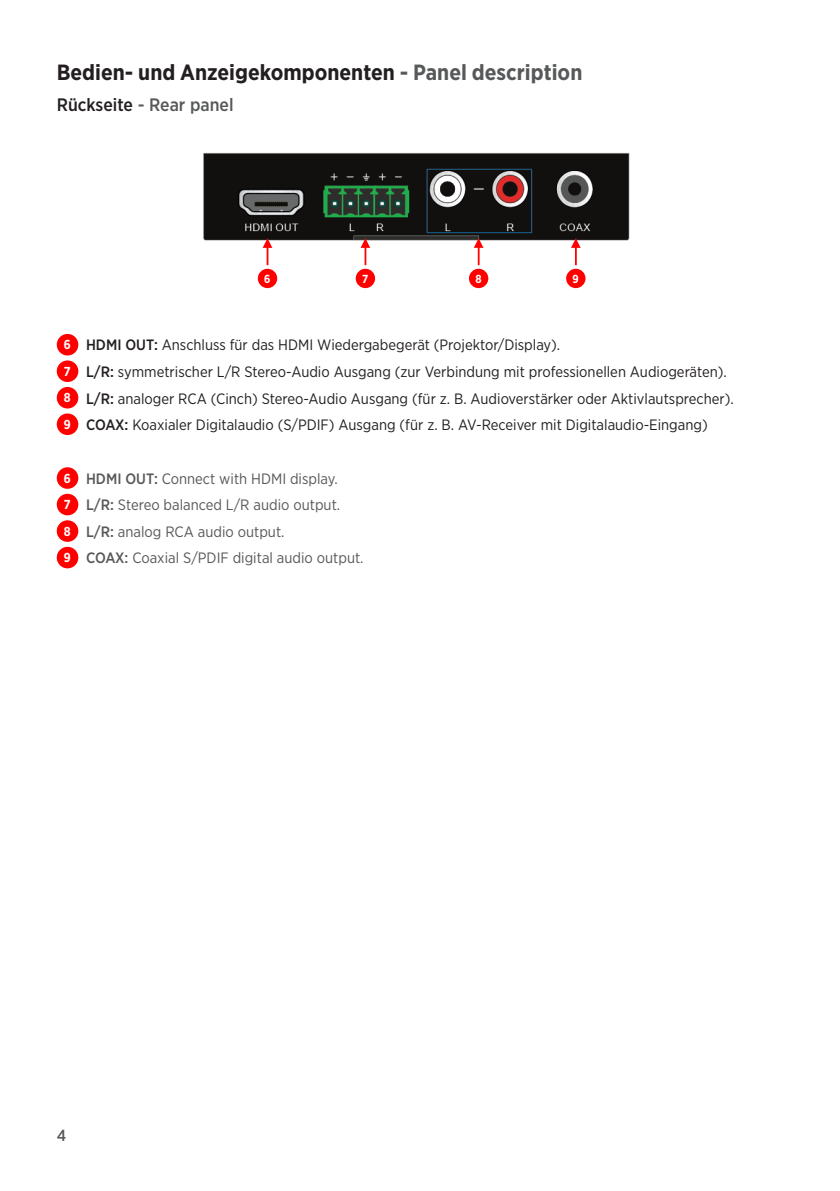
<style>
.page{position:relative;width:840px;height:1191px;background:#fff}
.page>*{position:absolute;margin:0;border:0;box-sizing:border-box;transform-origin:0 0}
.t1{font:700 22px "Gotham Narrow";color:#231f20}
.t2{font:500 18px "Gotham Narrow";color:#57585a}
.t3{font:500 16px "Gotham Narrow";color:#57585a}
.t4{font:15px/26.6px "Gotham Narrow";color:#231f20}
.t5{font:15px/26.6px "Gotham Narrow";color:#57585a}
.t6{font:700 11.6px "Gotham Narrow";color:#fff}
.s1{color:#57585a}
.s2{color:#231f20}
.s3{font-weight:700;font-size:13px;color:#fff}
.s4{font-weight:500}
</style>
<div class="page">
<div style="left:57px;top:334px;width:21px;height:21px;background:#f00;border-radius:50%"></div>
<div style="left:57px;top:360px;width:21px;height:22px;background:#f00;border-radius:50%"></div>
<div style="left:57px;top:387px;width:21px;height:21px;background:#f00;border-radius:50%"></div>
<div style="left:57px;top:413px;width:21px;height:22px;background:#f00;border-radius:50%"></div>
<div style="left:57px;top:467px;width:21px;height:22px;background:#f00;border-radius:50%"></div>
<div style="left:57px;top:494px;width:21px;height:21px;background:#f00;border-radius:50%"></div>
<div style="left:57px;top:520px;width:21px;height:22px;background:#f00;border-radius:50%"></div>
<div style="left:57px;top:547px;width:21px;height:21px;background:#f00;border-radius:50%"></div>
<img style="left:203px;top:153px;width:427px;height:88px">
<div style="left:258px;top:269px;width:19px;height:19px;background:#f00;border-radius:50%"></div>
<svg style="left:262px;top:238px;width:10px;height:27px"></svg>
<div style="left:355px;top:269px;width:20px;height:19px;background:#f00;border-radius:50%"></div>
<svg style="left:360px;top:238px;width:10px;height:27px"></svg>
<div style="left:468px;top:269px;width:20px;height:19px;background:#f00;border-radius:50%"></div>
<svg style="left:473px;top:238px;width:10px;height:27px"></svg>
<div style="left:566px;top:269px;width:19px;height:19px;background:#f00;border-radius:50%"></div>
<svg style="left:570px;top:238px;width:10px;height:27px"></svg>
<h1 class="t1" style="left:57px;top:58px;width:527px">Bedien- und Anzeigekomponenten <span class="s1">- Panel description</span></h1>
<p class="t2" style="left:57px;top:93px;width:178px"><span class="s2">Rückseite</span> - Rear panel</p>
<p class="t6" style="left:264px;top:271px;width:8px">6</p>
<p class="t6" style="left:362px;top:271px;width:8px">7</p>
<p class="t6" style="left:475px;top:271px;width:8px">8</p>
<p class="t6" style="left:572px;top:271px;width:8px">9</p>
<p class="t4" style="left:64px;top:331px;width:671px"><span class="s3">6</span> <span class="s4">HDMI OUT:</span> Anschluss für das HDMI Wiedergabegerät (Projektor/Display).<br><span class="s3">7</span> <span class="s4">L/R:</span> symmetrischer L/R Stereo-Audio Ausgang (zur Verbindung mit professionellen Audiogeräten).<br><span class="s3">8</span> <span class="s4">L/R:</span> analoger RCA (Cinch) Stereo-Audio Ausgang (für z. B. Audioverstärker oder Aktivlautsprecher).<br><span class="s3">9</span> <span class="s4">COAX:</span> Koaxialer Digitalaudio (S/PDIF) Ausgang (für z. B. AV-Receiver mit Digitalaudio-Eingang)</p>
<p class="t5" style="left:64px;top:465px;width:301px"><span class="s3">6</span> <span class="s4">HDMI OUT:</span> Connect with HDMI display.<br><span class="s3">7</span> <span class="s4">L/R:</span> Stereo balanced L/R audio output.<br><span class="s3">8</span> <span class="s4">L/R:</span> analog RCA audio output.<br><span class="s3">9</span> <span class="s4">COAX:</span> Coaxial S/PDIF digital audio output.</p>
<p class="t3" style="left:57px;top:1125px;width:11px">4</p>
</div>
